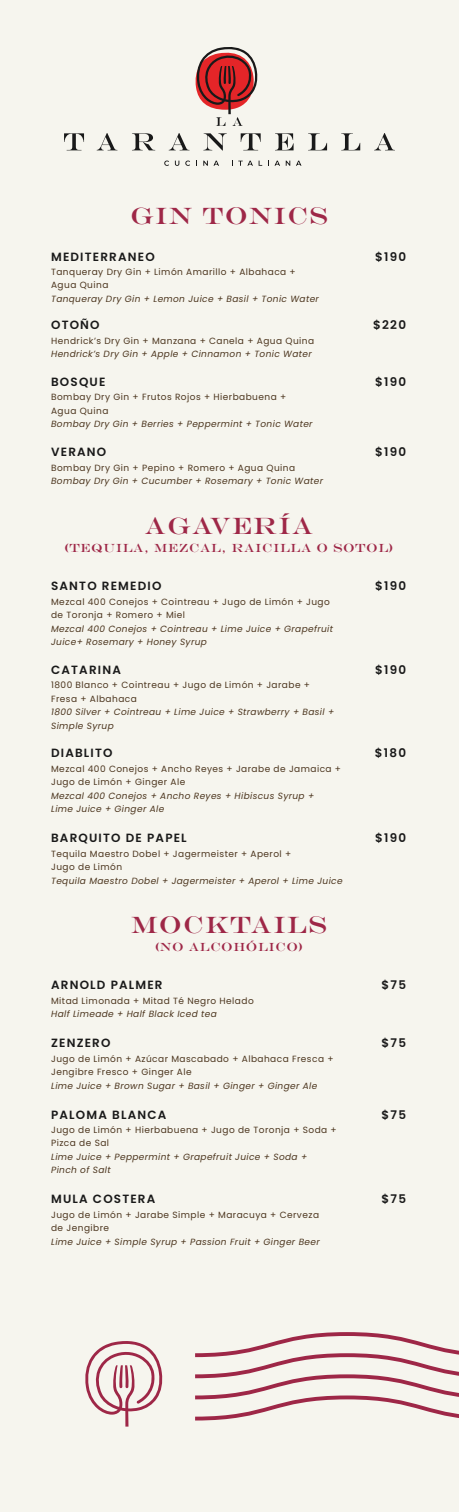
<style>
.page{position:relative;width:459px;height:1512px;background:#f6f5ee}
.page>*{position:absolute;margin:0;border:0;box-sizing:border-box;transform-origin:0 0}
.t1{font:24px "Engravers";letter-spacing:.05em;color:#9e2747}
.t2{font:600 12px "Poppins";letter-spacing:.1em;color:#191919}
.t3{font:12px "Engravers";letter-spacing:.05em;color:#9e2747}
.t4{font:9px/13.5px "Poppins";letter-spacing:.05em;color:#4c361f}
.t5{font:italic 9px/13.5px "Poppins";letter-spacing:.04em;color:#4c361f}
</style>
<div class="page">
<svg style="left:195px;top:1332px;width:264px;height:89px"></svg>
<svg style="left:64px;top:133px;width:20px;height:17px"></svg>
<svg style="left:97px;top:133px;width:20px;height:17px"></svg>
<svg style="left:132px;top:133px;width:23px;height:17px"></svg>
<svg style="left:169px;top:133px;width:20px;height:17px"></svg>
<svg style="left:203px;top:133px;width:24px;height:18px"></svg>
<svg style="left:241px;top:133px;width:20px;height:17px"></svg>
<svg style="left:275px;top:133px;width:19px;height:17px"></svg>
<svg style="left:308px;top:133px;width:19px;height:17px"></svg>
<svg style="left:341px;top:133px;width:19px;height:17px"></svg>
<svg style="left:374px;top:133px;width:21px;height:17px"></svg>
<svg style="left:164px;top:161px;width:5px;height:5px"></svg>
<svg style="left:175px;top:161px;width:4px;height:5px"></svg>
<svg style="left:185px;top:161px;width:5px;height:5px"></svg>
<svg style="left:203px;top:161px;width:5px;height:5px"></svg>
<svg style="left:214px;top:161px;width:5px;height:5px"></svg>
<svg style="left:232px;top:161px;width:21px;height:5px"></svg>
<svg style="left:275px;top:161px;width:5px;height:5px"></svg>
<svg style="left:286px;top:161px;width:4px;height:5px"></svg>
<svg style="left:296px;top:161px;width:5px;height:5px"></svg>
<svg style="left:195px;top:47px;width:63px;height:79px"></svg>
<svg style="left:85px;top:1341px;width:78px;height:86px"></svg>
<h1 class="t1" style="left:130px;top:201px;width:200px">GIN TONICS</h1>
<h2 class="t2" style="left:51px;top:249px;width:105px">MEDITERRANEO</h2>
<h2 class="t2" style="left:375px;top:249px;width:32px">$190</h2>
<p class="t4" style="left:51px;top:265px;width:246px">Tanqueray Dry Gin + Limón Amarillo + Albahaca +<br>Agua Quina</p>
<p class="t5" style="left:51px;top:292px;width:269px">Tanqueray Dry Gin + Lemon Juice + Basil + Tonic Water</p>
<h2 class="t2" style="left:51px;top:318px;width:50px">OTOÑO</h2>
<h2 class="t2" style="left:373px;top:318px;width:34px">$220</h2>
<p class="t4" style="left:51px;top:334px;width:265px">Hendrick’s Dry Gin + Manzana + Canela + Agua Quina</p>
<p class="t5" style="left:51px;top:347px;width:262px">Hendrick’s Dry Gin + Apple + Cinnamon + Tonic Water</p>
<h2 class="t2" style="left:51px;top:375px;width:56px">BOSQUE</h2>
<h2 class="t2" style="left:375px;top:375px;width:32px">$190</h2>
<p class="t4" style="left:51px;top:391px;width:237px">Bombay Dry Gin + Frutos Rojos + Hierbabuena +<br>Agua Quina</p>
<p class="t5" style="left:51px;top:418px;width:263px">Bombay Dry Gin + Berries + Peppermint + Tonic Water</p>
<h2 class="t2" style="left:51px;top:445px;width:57px">VERANO</h2>
<h2 class="t2" style="left:375px;top:445px;width:32px">$190</h2>
<p class="t4" style="left:51px;top:461px;width:246px">Bombay Dry Gin + Pepino + Romero + Agua Quina</p>
<p class="t5" style="left:51px;top:474px;width:273px">Bombay Dry Gin + Cucumber + Rosemary + Tonic Water</p>
<h1 class="t1" style="left:145px;top:512px;width:170px">AGAVERÍA</h1>
<h2 class="t3" style="left:65px;top:541px;width:330px">(TEQUILA, MEZCAL, RAICILLA O SOTOL)</h2>
<h2 class="t2" style="left:51px;top:579px;width:112px">SANTO REMEDIO</h2>
<h2 class="t2" style="left:375px;top:579px;width:32px">$190</h2>
<p class="t4" style="left:51px;top:595px;width:280px">Mezcal 400 Conejos + Cointreau + Jugo de Limón + Jugo de Toronja + Romero + Miel</p>
<p class="t5" style="left:51px;top:622px;width:283px">Mezcal 400 Conejos + Cointreau + Lime Juice + Grapefruit<br>Juice+ Rosemary + Honey Syrup</p>
<h2 class="t2" style="left:51px;top:663px;width:71px">CATARINA</h2>
<h2 class="t2" style="left:375px;top:663px;width:32px">$190</h2>
<p class="t4" style="left:51px;top:678px;width:260px">1800 Blanco + Cointreau + Jugo de Limón + Jarabe +<br>Fresa + Albahaca</p>
<p class="t5" style="left:51px;top:705px;width:285px">1800 Silver + Cointreau + Lime Juice + Strawberry + Basil +<br>Simple Syrup</p>
<h2 class="t2" style="left:51px;top:746px;width:63px">DIABLITO</h2>
<h2 class="t2" style="left:375px;top:746px;width:33px">$180</h2>
<p class="t4" style="left:51px;top:762px;width:292px">Mezcal 400 Conejos + Ancho Reyes + Jarabe de Jamaica +<br>Jugo de Limón + Ginger Ale</p>
<p class="t5" style="left:51px;top:789px;width:265px">Mezcal 400 Conejos + Ancho Reyes + Hibiscus Syrup +<br>Lime Juice + Ginger Ale</p>
<h2 class="t2" style="left:51px;top:831px;width:137px">BARQUITO DE PAPEL</h2>
<h2 class="t2" style="left:375px;top:831px;width:32px">$190</h2>
<p class="t4" style="left:51px;top:847px;width:242px">Tequila Maestro Dobel + Jagermeister + Aperol +<br>Jugo de Limón</p>
<p class="t5" style="left:51px;top:874px;width:293px">Tequila Maestro Dobel + Jagermeister + Aperol + Lime Juice</p>
<h1 class="t1" style="left:131px;top:911px;width:197px">MOCKTAILS</h1>
<h2 class="t3" style="left:155px;top:940px;width:149px">(NO ALCOHÓLICO)</h2>
<h2 class="t2" style="left:51px;top:978px;width:113px">ARNOLD PALMER</h2>
<h2 class="t2" style="left:382px;top:978px;width:26px">$75</h2>
<p class="t4" style="left:51px;top:994px;width:204px">Mitad Limonada + Mitad Té Negro Helado</p>
<p class="t5" style="left:51px;top:1007px;width:167px">Half Limeade + Half Black Iced tea</p>
<h2 class="t2" style="left:51px;top:1036px;width:61px">ZENZERO</h2>
<h2 class="t2" style="left:382px;top:1036px;width:26px">$75</h2>
<p class="t4" style="left:51px;top:1052px;width:284px">Jugo de Limón + Azúcar Mascabado + Albahaca Fresca +<br>Jengibre Fresco + Ginger Ale</p>
<p class="t5" style="left:51px;top:1079px;width:268px">Lime Juice + Brown Sugar + Basil + Ginger + Ginger Ale</p>
<h2 class="t2" style="left:51px;top:1107px;width:117px">PALOMA BLANCA</h2>
<h2 class="t2" style="left:382px;top:1107px;width:26px">$75</h2>
<p class="t4" style="left:51px;top:1123px;width:287px">Jugo de Limón + Hierbabuena + Jugo de Toronja + Soda +<br>Pizca de Sal</p>
<p class="t5" style="left:51px;top:1150px;width:258px">Lime Juice + Peppermint + Grapefruit Juice + Soda +<br>Pinch of Salt</p>
<h2 class="t2" style="left:51px;top:1192px;width:106px">MULA COSTERA</h2>
<h2 class="t2" style="left:382px;top:1192px;width:26px">$75</h2>
<p class="t4" style="left:51px;top:1208px;width:269px">Jugo de Limón + Jarabe Simple + Maracuya + Cerveza de Jengibre</p>
<p class="t5" style="left:51px;top:1235px;width:270px">Lime Juice + Simple Syrup + Passion Fruit + Ginger Beer</p>
</div>
